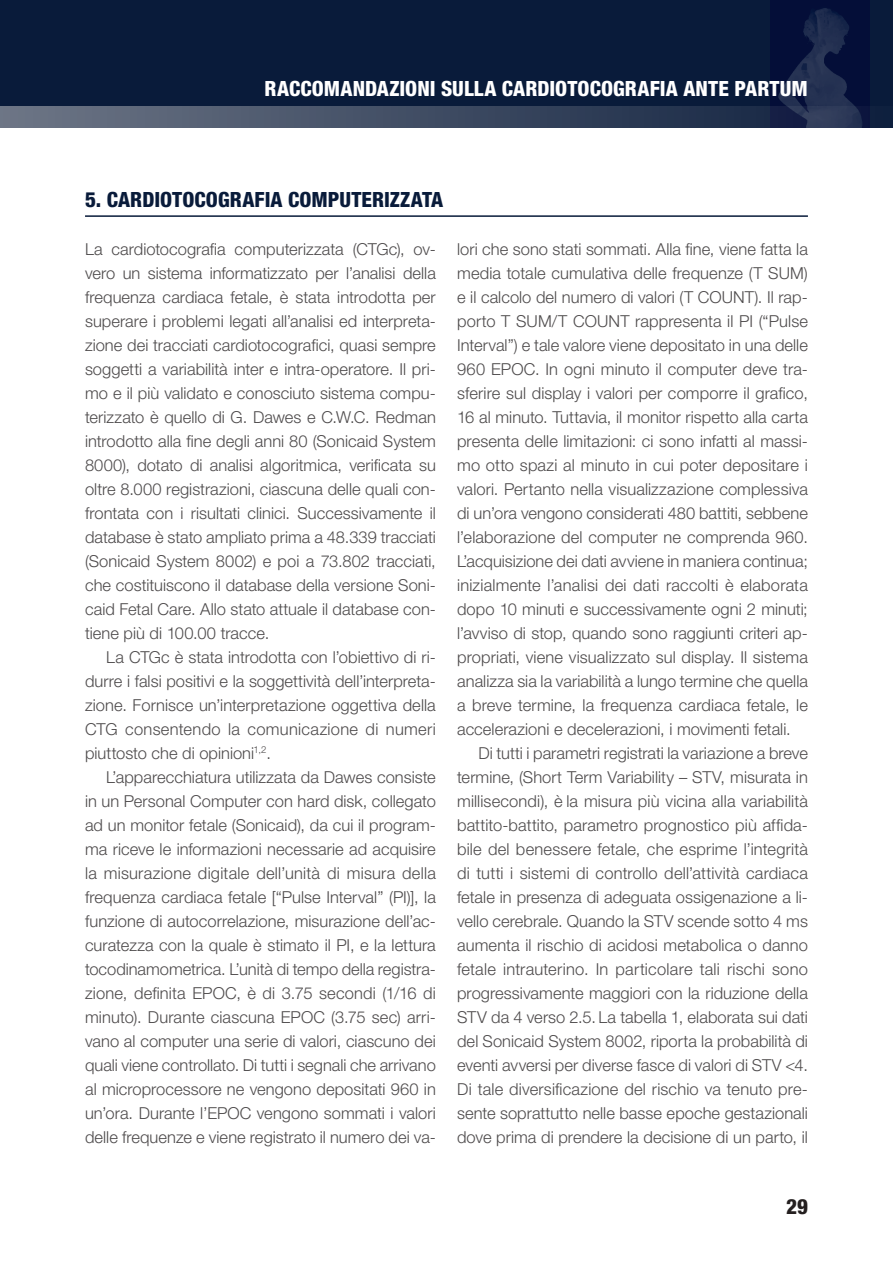
<style>
.page{position:relative;width:893px;height:1263px;background:#fff}
.page>*{position:absolute;margin:0;border:0;box-sizing:border-box;transform-origin:0 0}
.t1{font:800 condensed 21px "Helvetica Neue LT Std";letter-spacing:.005em;color:#fff}
.t2{font:800 condensed 21px "Helvetica Neue LT Std";letter-spacing:.005em;color:#091b3a}
.t3{font:800 condensed 21px "Helvetica Neue LT Std";color:#241f1f}
.t4{font:300 16.5px/24px "Helvetica Neue LT Std";letter-spacing:.005em;color:#4e4b4c;text-align:justify}
</style>
<div class="page">
<div style="left:0;top:0;width:893px;height:128px;background:#091b3a"></div>
<img style="left:771px;top:0;width:98px;height:106px">
<svg style="left:0;top:106px;width:862px;height:22px;background:#404c64"></svg>
<hr style="left:85px;top:215px;width:723px;height:2px;background:#091b3a">
<p class="t1" style="left:265px;top:75px;width:545px">RACCOMANDAZIONI SULLA CARDIOTOCOGRAFIA ANTE PARTUM</p>
<p class="t2" style="left:85px;top:186px;width:360px">5. CARDIOTOCOGRAFIA COMPUTERIZZATA</p>
<p class="t4" style="left:85px;top:237px;width:352px">La cardiotocografia computerizzata (CTGc), ov‑ vero un sistema informatizzato per l’analisi della frequenza cardiaca fetale, è stata introdotta per superare i problemi legati all’analisi ed interpreta‑ zione dei tracciati cardiotocografici, quasi sempre soggetti a variabilità inter e intra-operatore. Il pri‑ mo e il più validato e conosciuto sistema compu‑ terizzato è quello di G. Dawes e C.W.C. Redman introdotto alla fine degli anni 80 (Sonicaid System 8000), dotato di analisi algoritmica, verificata su oltre 8.000 registrazioni, ciascuna delle quali con‑ frontata con i risultati clinici. Successivamente il database è stato ampliato prima a 48.339 tracciati (Sonicaid System 8002) e poi a 73.802 tracciati, che costituiscono il database della versione Soni‑ caid Fetal Care. Allo stato attuale il database con‑ tiene più di 100.00 tracce.</p>
<p class="t4" style="left:85px;top:645px;width:352px;text-indent:21px">La CTGc è stata introdotta con l’obiettivo di ri‑ durre i falsi positivi e la soggettività dell’interpreta‑ zione. Fornisce un’interpretazione oggettiva della CTG consentendo la comunicazione di numeri piuttosto che di opinioni<sup>1,2</sup>.</p>
<p class="t4" style="left:85px;top:765px;width:352px;text-indent:21px">L’apparecchiatura utilizzata da Dawes consiste in un Personal Computer con hard disk, collegato ad un monitor fetale (Sonicaid), da cui il program‑ ma riceve le informazioni necessarie ad acquisire la misurazione digitale dell’unità di misura della frequenza cardiaca fetale [“Pulse Interval” (PI)], la funzione di autocorrelazione, misurazione dell’ac‑ curatezza con la quale è stimato il PI, e la lettura tocodinamometrica. L’unità di tempo della registra‑ zione, definita EPOC, è di 3.75 secondi (1/16 di minuto). Durante ciascuna EPOC (3.75 sec) arri‑ vano al computer una serie di valori, ciascuno dei quali viene controllato. Di tutti i segnali che arrivano al microprocessore ne vengono depositati 960 in un’ora. Durante l’EPOC vengono sommati i valori delle frequenze e viene registrato il numero dei va‑</p>
<p class="t4" style="left:457px;top:237px;width:352px">lori che sono stati sommati. Alla fine, viene fatta la media totale cumulativa delle frequenze (T SUM) e il calcolo del numero di valori (T COUNT). Il rap‑ porto T SUM/T COUNT rappresenta il PI (“Pulse Interval”) e tale valore viene depositato in una delle 960 EPOC. In ogni minuto il computer deve tra‑ sferire sul display i valori per comporre il grafico, 16 al minuto. Tuttavia, il monitor rispetto alla carta presenta delle limitazioni: ci sono infatti al massi‑ mo otto spazi al minuto in cui poter depositare i valori. Pertanto nella visualizzazione complessiva di un’ora vengono considerati 480 battiti, sebbene l’elaborazione del computer ne comprenda 960.<br>L’acquisizione dei dati avviene in maniera continua; inizialmente l’analisi dei dati raccolti è elaborata dopo 10 minuti e successivamente ogni 2 minuti; l’avviso di stop, quando sono raggiunti criteri ap‑ propriati, viene visualizzato sul display. Il sistema analizza sia la variabilità a lungo termine che quella a breve termine, la frequenza cardiaca fetale, le accelerazioni e decelerazioni, i movimenti fetali.</p>
<p class="t4" style="left:457px;top:741px;width:352px;text-indent:21px">Di tutti i parametri registrati la variazione a breve termine, (Short Term Variability – STV, misurata in millisecondi), è la misura più vicina alla variabilità battito-battito, parametro prognostico più affida‑ bile del benessere fetale, che esprime l’integrità di tutti i sistemi di controllo dell’attività cardiaca fetale in presenza di adeguata ossigenazione a li‑ vello cerebrale. Quando la STV scende sotto 4 ms aumenta il rischio di acidosi metabolica o danno fetale intrauterino. In particolare tali rischi sono progressivamente maggiori con la riduzione della STV da 4 verso 2.5. La tabella 1, elaborata sui dati del Sonicaid System 8002, riporta la probabilità di eventi avversi per diverse fasce di valori di STV &lt;4.<br>Di tale diversificazione del rischio va tenuto pre‑ sente soprattutto nelle basse epoche gestazionali dove prima di prendere la decisione di un parto, il</p>
<p class="t3" style="left:786px;top:1194px;width:23px">29</p>
</div>
